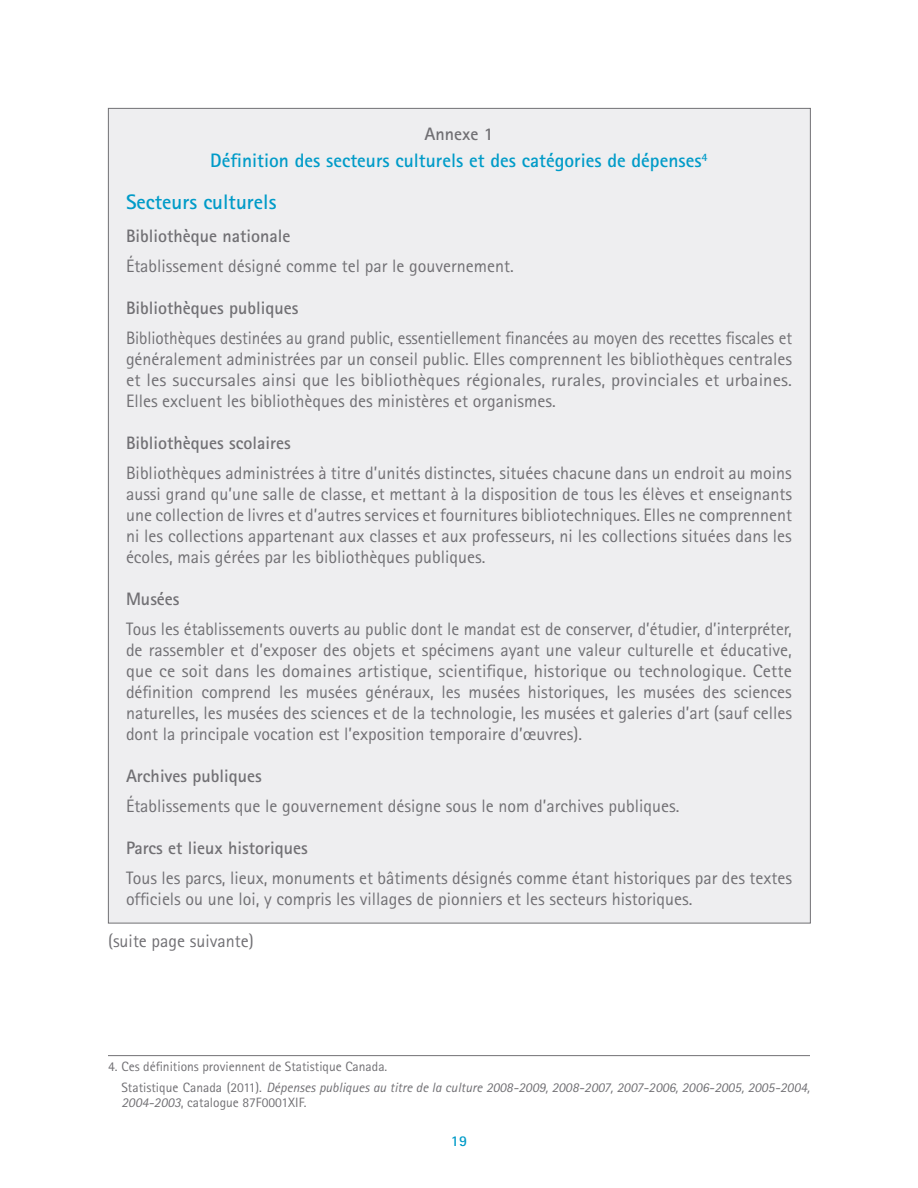
<style>
.page{position:relative;width:918px;height:1188px;background:#fff}
.page>*{position:absolute;margin:0;border:0;box-sizing:border-box;transform-origin:0 0}
.t1{font:700 21px "Rotis Sans Serif";color:#009bc8}
.t2{font:700 19.5px "Rotis Sans Serif";color:#009bc8}
.t3{font:18px/21px "Rotis Sans Serif";color:#717074;text-align:justify}
.t4{font:18px/21px "Rotis Sans Serif";color:#717074;text-align:justify;scale:.96 1}
.t5{font:700 18px "Rotis Sans Serif";color:#717074}
.t6{font:700 15px "Rotis Sans Serif";color:#009bc8}
.t7{font:italic 13.5px/21px "Rotis Sans Serif";color:#717074}
.t8{font:13.5px "Rotis Sans Serif";color:#717074}
.s1{font-style:normal}
.s2{font-style:italic}
</style>
<div class="page">
<div style="left:108px;top:108px;width:703px;height:815px;background:#eeeef0;border:1px solid #717074"></div>
<hr style="left:108px;top:1055px;width:702px;height:1px;background:#717074">
<p class="t5" style="left:425px;top:123px;width:70px">Annexe 1</p>
<p class="t2" style="left:210px;top:148px;width:499px">Définition des secteurs culturels et des catégories de dépenses<sup>4</sup></p>
<p class="t1" style="left:126px;top:189px;width:152px">Secteurs culturels</p>
<p class="t5" style="left:126px;top:225px;width:166px">Bibliothèque nationale</p>
<p class="t3" style="left:126px;top:256px;width:389px">Établissement désigné comme tel par le gouvernement.</p>
<p class="t5" style="left:126px;top:297px;width:174px">Bibliothèques publiques</p>
<p class="t4" style="left:126px;top:328px;width:695px">Bibliothèques destinées au grand public, essentiellement financées au moyen des recettes fiscales et généralement administrées par un conseil public. Elles comprennent les bibliothèques centrales et les succursales ainsi que les bibliothèques régionales, rurales, provinciales et urbaines.<br>Elles excluent les bibliothèques des ministères et organismes.</p>
<p class="t5" style="left:126px;top:432px;width:166px">Bibliothèques scolaires</p>
<p class="t3" style="left:126px;top:463px;width:668px">Bibliothèques administrées à titre d’unités distinctes, situées chacune dans un endroit au moins aussi grand qu’une salle de classe, et mettant à la disposition de tous les élèves et enseignants une collection de livres et d’autres services et fournitures bibliotechniques. Elles ne comprennent ni les collections appartenant aux classes et aux professeurs, ni les collections situées dans les écoles, mais gérées par les bibliothèques publiques.</p>
<p class="t5" style="left:126px;top:588px;width:55px">Musées</p>
<p class="t3" style="left:126px;top:619px;width:668px">Tous les établissements ouverts au public dont le mandat est de conserver, d’étudier, d’interpréter, de rassembler et d’exposer des objets et spécimens ayant une valeur culturelle et éducative, que ce soit dans les domaines artistique, scientifique, historique ou technologique. Cette définition comprend les musées généraux, les musées historiques, les musées des sciences naturelles, les musées des sciences et de la technologie, les musées et galeries d’art (sauf celles dont la principale vocation est l’exposition temporaire d’œuvres).</p>
<p class="t5" style="left:126px;top:765px;width:137px">Archives publiques</p>
<p class="t3" style="left:126px;top:796px;width:555px">Établissements que le gouvernement désigne sous le nom d’archives publiques.</p>
<p class="t5" style="left:126px;top:837px;width:183px">Parcs et lieux historiques</p>
<p class="t3" style="left:126px;top:868px;width:668px">Tous les parcs, lieux, monuments et bâtiments désignés comme étant historiques par des textes officiels ou une loi, y compris les villages de pionniers et les secteurs historiques.</p>
<p class="t3" style="left:108px;top:930px;width:147px">(suite page suivante)</p>
<p class="t7" style="left:122px;top:1056px;width:690px;text-indent:-14px"><span class="s1">4. Ces définitions proviennent de Statistique Canada.<br>Statistique Canada (2011).</span> Dépenses publiques au titre de la culture 2008-2009, 2008-2007, 2007-2006, 2006-2005, 2005-2004,</p>
<p class="t8" style="left:122px;top:1094px;width:186px"><span class="s2">2004-2003</span>, catalogue 87F0001XIF.</p>
<p class="t6" style="left:451px;top:1131px;width:18px">19</p>
</div>
